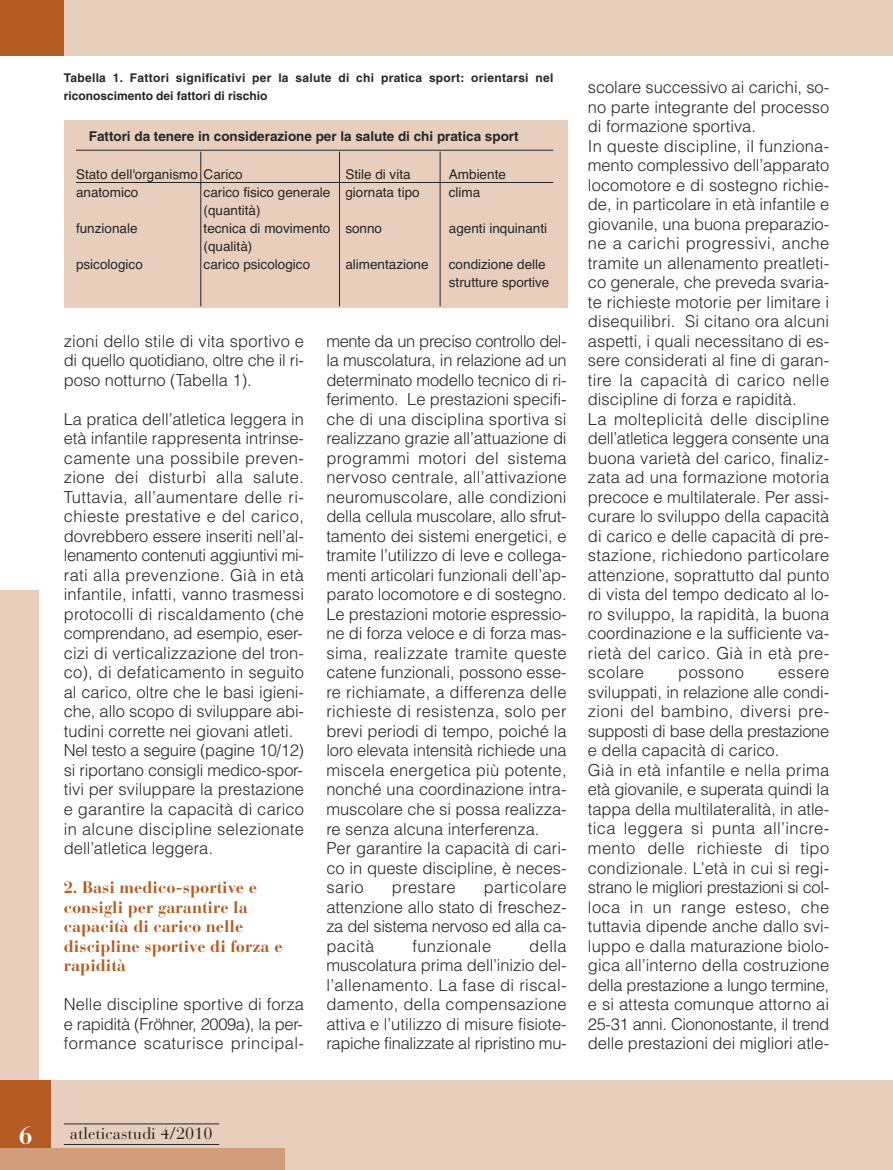
<style>
.page{position:relative;width:893px;height:1170px;background:#fff}
.page>*{position:absolute;margin:0;border:0;box-sizing:border-box;transform-origin:0 0}
.t1{font:700 24.75px "Bauer Bodoni";color:#fff}
.t2{font:300 16.5px/19.5px "Helvetica";color:#272627;text-align:justify}
.t3{font:700 16.5px/19.5px "Bauer Bodoni";color:#b35b22}
.t4{font:300 16.5px "Helvetica";letter-spacing:.025em;color:#272627}
.t5{font:16.5px "Bauer Bodoni";color:#272627}
.t6{font:13.5px/18px "Helvetica";color:#272627}
.t7{font:700 13.5px "Helvetica";color:#272627}
.t8{font:700 12px/18px "Helvetica";letter-spacing:.025em;color:#272627}
</style>
<div class="page">
<div style="left:0;top:591px;width:38px;height:493px;background:#e8cebd"></div>
<div style="left:0;top:0;width:893px;height:55px;background:#e8cebd"></div>
<div style="left:0;top:1080px;width:893px;height:89px;background:#e8cebd"></div>
<div style="left:0;top:0;width:64px;height:55px;background:#b35b22"></div>
<div style="left:0;top:1080px;width:51px;height:68px;background:#b35b22"></div>
<div style="left:0;top:1148px;width:285px;height:21px;background:#d19d7a"></div>
<hr style="left:64px;top:1143px;width:155px;height:1px;background:#272627">
<hr style="left:64px;top:1123px;width:155px;height:1px;background:#272627">
<div style="left:64px;top:121px;width:504px;height:187px;background:#e8cebd"></div>
<hr style="left:76px;top:150px;width:477px;height:1px;background:#272627">
<hr style="left:76px;top:182px;width:477px;height:1px;background:#272627">
<hr style="left:200px;top:152px;width:1px;height:154px;background:#272627">
<hr style="left:339px;top:152px;width:1px;height:154px;background:#272627">
<hr style="left:440px;top:152px;width:1px;height:154px;background:#272627">
<h1 class="t1" style="left:19px;top:1126px;width:15px">6</h1>
<p class="t8" style="left:64px;top:70px;width:491px">Tabella 1. Fattori significativi per la salute di chi pratica sport: orientarsi nel riconoscimento dei fattori di rischio</p>
<p class="t7" style="left:89px;top:131px;width:431px">Fattori da tenere in considerazione per la salute di chi pratica sport</p>
<p class="t6" style="left:76px;top:165px;width:168px">Stato dell'organismo Carico</p>
<p class="t6" style="left:345px;top:165px;width:67px">Stile di vita</p>
<p class="t6" style="left:449px;top:165px;width:59px">Ambiente</p>
<p class="t6" style="left:76px;top:183px;width:64px">anatomico</p>
<p class="t6" style="left:204px;top:183px;width:218px">carico fisico generale giornata tipo</p>
<p class="t6" style="left:449px;top:183px;width:33px">clima</p>
<p class="t6" style="left:204px;top:201px;width:59px">(quantità)</p>
<p class="t6" style="left:76px;top:219px;width:63px">funzionale</p>
<p class="t6" style="left:204px;top:219px;width:180px">tecnica di movimento sonno</p>
<p class="t6" style="left:449px;top:219px;width:100px">agenti inquinanti</p>
<p class="t6" style="left:204px;top:237px;width:50px">(qualità)</p>
<p class="t6" style="left:76px;top:255px;width:68px">psicologico</p>
<p class="t6" style="left:204px;top:255px;width:108px">carico psicologico</p>
<p class="t6" style="left:345px;top:255px;width:85px">alimentazione</p>
<p class="t6" style="left:449px;top:255px;width:102px">condizione delle strutture sportive</p>
<p class="t2" style="left:64px;top:331px;width:242px">zioni dello stile di vita sportivo e di quello quotidiano, oltre che il ri&shy;poso notturno (Tabella 1).</p>
<p class="t2" style="left:64px;top:409px;width:242px;text-align:left">La pratica dell’atletica leggera in età infantile rappresenta intrinse&shy;camente una possibile preven&shy;zione dei disturbi alla salute.<br>Tuttavia, all’aumentare delle ri&shy;chieste prestative e del carico, dovrebbero essere inseriti nell’al&shy;lenamento contenuti aggiuntivi mi&shy;rati alla prevenzione. Già in età infantile, infatti, vanno trasmessi protocolli di riscaldamento (che comprendano, ad esempio, eser&shy;cizi di verticalizzazione del tron&shy;co), di defaticamento in seguito al carico, oltre che le basi igieni&shy;che, allo scopo di sviluppare abi&shy;tudini corrette nei giovani atleti.<br>Nel testo a seguire (pagine 10/12) si riportano consigli medico-spor&shy;tivi per sviluppare la prestazione e garantire la capacità di carico in alcune discipline selezionate dell’atletica leggera.</p>
<p class="t3" style="left:64px;top:879px;width:220px">2. Basi medico-sportive e consigli per garantire la capacità di carico nelle discipline sportive di forza e rapidità</p>
<p class="t2" style="left:64px;top:994px;width:242px">Nelle discipline sportive di forza e rapidità (Fröhner, 2009a), la per&shy;formance scaturisce principal-</p>
<p class="t2" style="left:326px;top:331px;width:242px;text-align:left">mente da un preciso controllo del&shy;la muscolatura, in relazione ad un determinato modello tecnico di ri&shy;ferimento. Le prestazioni specifi&shy;che di una disciplina sportiva si realizzano grazie all’attuazione di programmi motori del sistema nervoso centrale, all’attivazione neuromuscolare, alle condizioni della cellula muscolare, allo sfrut&shy;tamento dei sistemi energetici, e tramite l’utilizzo di leve e collega&shy;menti articolari funzionali dell’ap&shy;parato locomotore e di sostegno.<br>Le prestazioni motorie espressio&shy;ne di forza veloce e di forza mas&shy;sima, realizzate tramite queste catene funzionali, possono esse&shy;re richiamate, a differenza delle richieste di resistenza, solo per brevi periodi di tempo, poiché la loro elevata intensità richiede una miscela energetica più potente, nonché una coordinazione intra&shy;muscolare che si possa realizza&shy;re senza alcuna interferenza.<br>Per garantire la capacità di cari&shy;co in queste discipline, è neces&shy;sario</p>
<p class="t2" style="left:326px;top:877px;width:242px;text-indent:157px">particolare attenzione allo stato di freschez&shy;za del sistema nervoso ed alla ca&shy;pacità</p>
<p class="t4" style="left:392px;top:877px;width:65px">prestare</p>
<p class="t4" style="left:412px;top:936px;width:80px">funzionale</p>
<p class="t2" style="left:326px;top:936px;width:242px;text-indent:203px">della muscolatura prima dell’inizio del&shy;l’allenamento. La fase di riscal&shy;damento, della compensazione attiva e l’utilizzo di misure fisiote&shy;rapiche finalizzate al ripristino mu-</p>
<p class="t2" style="left:588px;top:78px;width:243px;text-align:left">scolare successivo ai carichi, so&shy;no parte integrante del processo di formazione sportiva.<br>In queste discipline, il funziona&shy;mento complessivo dell’apparato locomotore e di sostegno richie&shy;de, in particolare in età infantile e giovanile, una buona preparazio&shy;ne a carichi progressivi, anche tramite un allenamento preatleti&shy;co generale, che preveda svaria&shy;te richieste motorie per limitare i disequilibri. Si citano ora alcuni aspetti, i quali necessitano di es&shy;sere considerati al fine di garan&shy;tire la capacità di carico nelle discipline di forza e rapidità.<br>La molteplicità delle discipline dell’atletica leggera consente una buona varietà del carico, finaliz&shy;zata ad una formazione motoria precoce e multilaterale. Per assi&shy;curare lo sviluppo della capacità di carico e delle capacità di pre&shy;stazione, richiedono particolare attenzione, soprattutto dal punto di vista del tempo dedicato al lo&shy;ro sviluppo, la rapidità, la buona coordinazione e la sufficiente va&shy;rietà del carico. Già in età pre&shy;scolare</p>
<p class="t2" style="left:588px;top:663px;width:243px;text-align:left;text-indent:190px">essere sviluppati, in relazione alle condi&shy;zioni del bambino, diversi pre&shy;supposti di base della prestazione e della capacità di carico.<br>Già in età infantile e nella prima età giovanile, e superata quindi la tappa della multilateralità, in atle&shy;tica leggera si punta all’incre&shy;mento delle richieste di tipo condizionale. L’età in cui si regi&shy;strano le migliori prestazioni si col&shy;loca in un range esteso, che tuttavia dipende anche dallo svi&shy;luppo e dalla maturazione biolo&shy;gica all’interno della costruzione della prestazione a lungo termine, e si attesta comunque attorno ai<br>25-31 anni. Ciononostante, il trend delle prestazioni dei migliori atle-</p>
<p class="t4" style="left:678px;top:663px;width:67px">possono</p>
<p class="t5" style="left:70px;top:1127px;width:144px">atleticastudi 4/2010</p>
</div>
